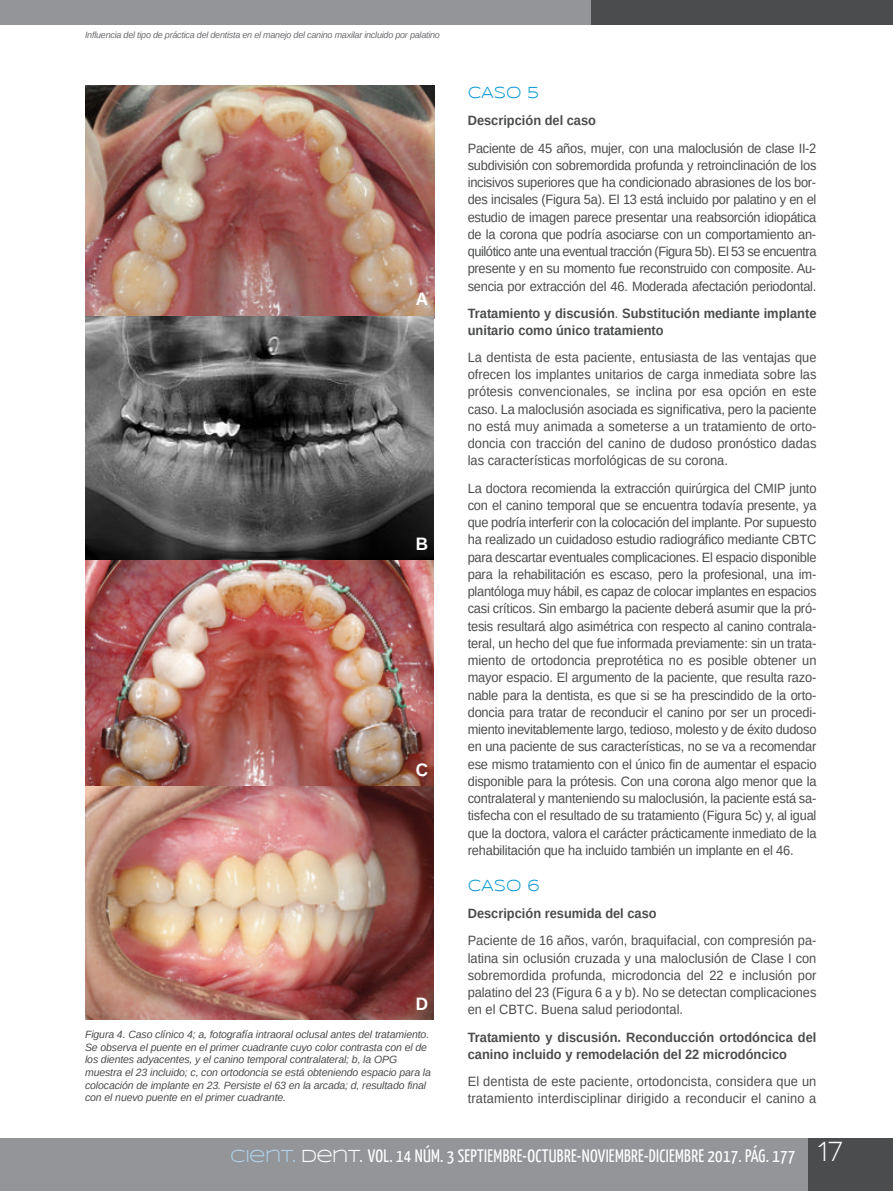
<style>
.page{position:relative;width:893px;height:1191px;background:#fff}
.page>*{position:absolute;margin:0;border:0;box-sizing:border-box;transform-origin:0 0}
.t1{font:700 30px "Walkway";color:#fff;scale:.9 1}
.t2{font:18px "Yanone Kaffeesatz";letter-spacing:.015em;color:#fff}
.t3{font:700 18px "Arimo";color:#fff;scale:.95 1}
.t4{font:16.5px "Syncopate";letter-spacing:-.005em;color:#0a98d4;scale:.95 1}
.t5{font:13.5px/17.2px "Arimo";color:#4b4c4d;text-align:justify;scale:.95 1}
.t6{font:700 13.5px/17.2px "Arimo";color:#4b4c4d;scale:.95 1}
.t7{font:italic 10.5px/12.6px "Arimo";letter-spacing:-.01em;color:#4b4c4d}
.t8{font:italic 9px "Arimo";letter-spacing:-.025em;color:#6c6d70}
.s1{font-weight:400}
.s2{font-family:"Syncopate";color:#add2ed}
.s3{font-family:"Syncopate"}
</style>
<div class="page">
<div style="left:0;top:1138px;width:893px;height:53px;background:#939598"></div>
<div style="left:0;top:0;width:599px;height:25px;background:#939598"></div>
<div style="left:591px;top:0;width:302px;height:25px;background:#4b4c4d"></div>
<div style="left:808px;top:1138px;width:85px;height:53px;background:#4b4c4d"></div>
<img style="left:85px;top:85px;width:349px;height:231px">
<img style="left:85px;top:316px;width:349px;height:244px">
<img style="left:85px;top:560px;width:349px;height:227px">
<img style="left:85px;top:787px;width:349px;height:232px">
<p class="t8" style="left:85px;top:30px;width:356px">influencia del tipo de práctica del dentista en el manejo del canino maxilar incluido por palatino</p>
<h2 class="t3" style="left:416px;top:288px;width:14px">A</h2>
<h2 class="t3" style="left:416px;top:534px;width:14px">B</h2>
<h2 class="t3" style="left:416px;top:760px;width:14px">C</h2>
<h2 class="t3" style="left:416px;top:994px;width:14px">D</h2>
<p class="t7" style="left:85px;top:1028px;width:347px">Figura 4. caso clínico 4; a, fotografía intraoral oclusal antes del tratamiento. se observa el puente en el primer cuadrante cuyo color contrasta con el de los dientes adyacentes, y el canino temporal contralateral; b, la OPG muestra el 23 incluido; c, con ortodoncia se está obteniendo espacio para la colocación de implante en 23. Persiste el 63 en la arcada; d, resultado final con el nuevo puente en el primer cuadrante.</p>
<p class="t4" style="left:468px;top:85px;width:76px">CASO 5</p>
<p class="t6" style="left:468px;top:112px;width:137px">Descripción del caso</p>
<p class="t5" style="left:468px;top:139px;width:369px">Paciente de 45 años, mujer, con una maloclusión de clase II-2 subdivisión con sobremordida profunda y retroinclinación de los incisivos superiores que ha condicionado abrasiones de los bor&shy;des incisales (Figura 5a). El 13 está incluido por palatino y en el estudio de imagen parece presentar una reabsorción idiopática de la corona que podría asociarse con un comportamiento an&shy;quilótico ante una eventual tracción (Figura 5b). El 53 se encuentra presente y en su momento fue reconstruido con composite. Au&shy;sencia por extracción del 46. Moderada afectación periodontal.</p>
<p class="t6" style="left:468px;top:304px;width:369px">Tratamiento y discusión<span class="s1">.</span> Substitución mediante implante unitario como único tratamiento</p>
<p class="t5" style="left:468px;top:349px;width:369px">La dentista de esta paciente, entusiasta de las ventajas que ofrecen los implantes unitarios de carga inmediata sobre las prótesis convencionales, se inclina por esa opción en este caso. La maloclusión asociada es significativa, pero la paciente no está muy animada a someterse a un tratamiento de orto&shy;doncia con tracción del canino de dudoso pronóstico dadas las características morfológicas de su corona.</p>
<p class="t5" style="left:468px;top:479px;width:369px">La doctora recomienda la extracción quirúrgica del CMIP junto con el canino temporal que se encuentra todavía presente, ya que podría interferir con la colocación del implante. Por supuesto ha realizado un cuidadoso estudio radiográfico mediante CBTC para descartar eventuales complicaciones. El espacio disponible para la rehabilitación es escaso, pero la profesional, una im&shy;plantóloga muy hábil, es capaz de colocar implantes en espacios casi críticos. Sin embargo la paciente deberá asumir que la pró&shy;tesis resultará algo asimétrica con respecto al canino contrala&shy;teral, un hecho del que fue informada previamente: sin un trata&shy;miento de ortodoncia preprotética no es posible obtener un mayor espacio. El argumento de la paciente, que resulta razo&shy;nable para la dentista, es que si se ha prescindido de la orto&shy;doncia para tratar de reconducir el canino por ser un procedi&shy;miento inevitablemente largo, tedioso, molesto y de éxito dudoso en una paciente de sus características, no se va a recomendar ese mismo tratamiento con el único fin de aumentar el espacio disponible para la prótesis. Con una corona algo menor que la contralateral y manteniendo su maloclusión, la paciente está sa&shy;tisfecha con el resultado de su tratamiento (Figura 5c) y, al igual que la doctora, valora el carácter prácticamente inmediato de la rehabilitación que ha incluido también un implante en el 46.</p>
<p class="t4" style="left:468px;top:878px;width:77px">CASO 6</p>
<p class="t6" style="left:468px;top:905px;width:200px">Descripción resumida del caso</p>
<p class="t5" style="left:468px;top:932px;width:369px">Paciente de 16 años, varón, braquifacial, con compresión pa&shy;latina sin oclusión cruzada y una maloclusión de Clase I con sobremordida profunda, microdoncia del 22 e inclusión por palatino del 23 (Figura 6 a y b). No se detectan complicaciones en el CBTC. Buena salud periodontal.</p>
<p class="t6" style="left:468px;top:1028px;width:369px">Tratamiento y discusión. Reconducción ortodóncica del canino incluido y remodelación del 22 microdóncico</p>
<p class="t5" style="left:468px;top:1072px;width:369px">El dentista de este paciente, ortodoncista, considera que un tratamiento interdisciplinar dirigido a reconducir el canino a</p>
<h2 class="t2" style="left:230px;top:1144px;width:567px"><span class="s2">CIENT.</span> <span class="s3">DENT.</span> VOL. 14 NÚM. 3 SEPTIEMBRE-OCTUBRE-NOVIEMBRE-DICIEMBRE 2017. PÁG. 177</h2>
<h1 class="t1" style="left:816px;top:1134px;width:31px">17</h1>
</div>
